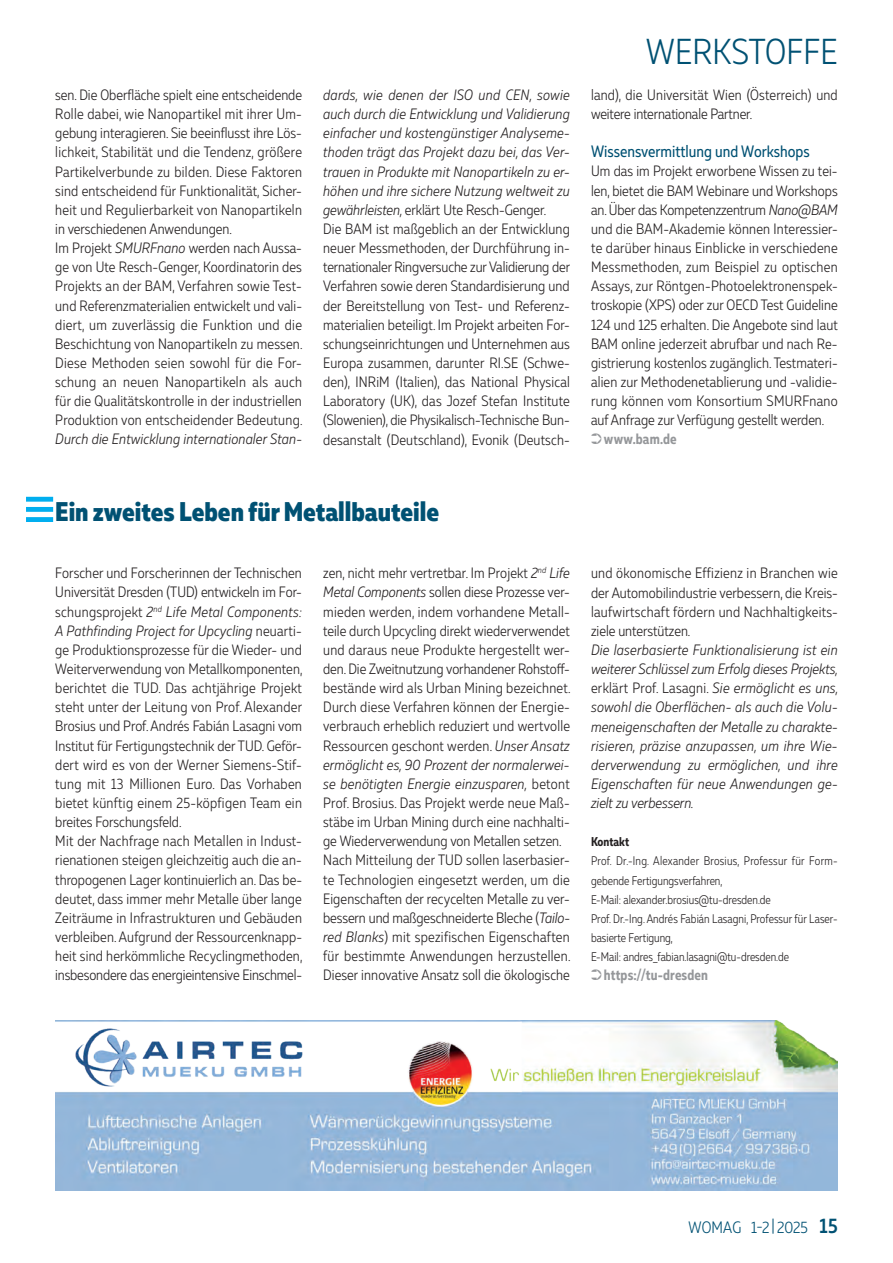
<style>
.page{position:relative;width:893px;height:1263px;background:#fff}
.page>*{position:absolute;margin:0;border:0;box-sizing:border-box;transform-origin:0 0}
.t1{font:300 36px "Muller Narrow";letter-spacing:.01em;color:#005173}
.t2{font:800 27px "Muller Narrow";color:#005173}
.t3{font:16.5px "Muller Narrow";color:#005173}
.t4{font:300 16.5px "Muller Narrow";letter-spacing:.01em;color:#005173}
.t5{font:300 15px/19.2px "Muller Narrow";letter-spacing:.01em;color:#231f20}
.t6{font:italic 300 15px/19.2px "Muller Narrow";letter-spacing:.015em;color:#231f20;text-align:justify}
.t7{font:700 15px "Muller Narrow";letter-spacing:.01em;color:#95979a;scale:.94 1}
.t8{font:700 12.75px "Muller Narrow";color:#231f20;scale:.96 1}
.t9{font:300 12.45px/19.2px "Muller Narrow";color:#231f20;scale:.96 1}
.s1{font-style:italic}
.s2{color:#95979a}
.s3{font-weight:700;color:#95979a}
.s4{font-style:normal}
.s5{font-weight:500;font-size:21px}
</style>
<div class="page">
<div style="left:26px;top:497px;width:27px;height:5px;background:#00aeef"></div>
<div style="left:26px;top:517px;width:27px;height:5px;background:#00aeef"></div>
<div style="left:26px;top:507px;width:27px;height:5px;background:#00aeef"></div>
<img style="left:55px;top:1021px;width:782px;height:170px">
<p class="t5" style="left:55px;top:85px;width:249px">sen. Die Oberfläche spielt eine entscheidende Rolle dabei, wie Nanopartikel mit ihrer Um&shy;gebung interagieren. Sie beeinflusst ihre Lös&shy;lichkeit, Stabilität und die Tendenz, größere Partikelverbunde zu bilden. Diese Faktoren sind entscheidend für Funktionalität, Sicher&shy;heit und Regulierbarkeit von Nanopartikeln in verschiedenen Anwendungen.<br>Im Projekt <span class="s1">SMURFnano</span> werden nach Aussa&shy;ge von Ute Resch-Genger, Koordinatorin des Projekts an der BAM, Verfahren sowie Test&shy;und Referenzmaterialien entwickelt und vali&shy;diert, um zuverlässig die Funktion und die Beschichtung von Nanopartikeln zu messen.<br>Diese Methoden seien sowohl für die For&shy;schung an neuen Nanopartikeln als auch für die Qualitätskontrolle in der industriellen Produktion von entscheidender Bedeutung.</p>
<p class="t6" style="left:55px;top:430px;width:248px">Durch die Entwicklung internationaler Stan-</p>
<h1 class="t1" style="left:646px;top:30px;width:193px">WERKSTOFFE</h1>
<p class="t5" style="left:323px;top:85px;width:248px"><span class="s1">dards, wie denen der ISO und CEN, sowie auch durch die Entwicklung und Validierung einfacher und kostengünstiger Analyseme&shy;thoden trägt das Projekt dazu bei, das Ver&shy;trauen in Produkte mit Nanopartikeln zu er&shy;höhen und ihre sichere Nutzung weltweit zu gewährleisten,</span> erklärt Ute Resch-Genger.<br>Die BAM ist maßgeblich an der Entwicklung neuer Messmethoden, der Durchführung in&shy;ternationaler Ringversuche zur Validierung der Verfahren sowie deren Standardisierung und der Bereitstellung von Test- und Referenz&shy;materialien beteiligt. Im Projekt arbeiten For&shy;schungseinrichtungen und Unternehmen aus Europa zusammen, darunter RI.SE (Schwe&shy;den), INRiM (Italien), das National Physical Laboratory (UK), das Jozef Stefan Institute (Slowenien), die Physikalisch-Technische Bun&shy;desanstalt (Deutschland), Evonik (Deutsch-</p>
<p class="t5" style="left:591px;top:85px;width:248px">land), die Universität Wien (Österreich) und weitere internationale Partner.</p>
<p class="t3" style="left:591px;top:141px;width:220px">Wissensvermittlung und Workshops</p>
<p class="t5" style="left:591px;top:162px;width:248px">Um das im Projekt erworbene Wissen zu tei&shy;len, bietet die BAM Webinare und Workshops an. Über das Kompetenzzentrum <span class="s1">Nano@BAM </span>und die BAM-Akademie können Interessier&shy;te darüber hinaus Einblicke in verschiedene Messmethoden, zum Beispiel zu optischen Assays, zur Röntgen-Photoelektronenspek&shy;troskopie (XPS) oder zur OECD Test Guideline 124 und 125 erhalten. Die Angebote sind laut BAM online jederzeit abrufbar und nach Re&shy;gistrierung kostenlos zugänglich. Testmateri&shy;alien zur Methodenetablierung und -validie&shy;rung können vom Konsortium SMURFnano auf Anfrage zur Verfügung gestellt werden. <span class="s2">➲</span><span class="s3">www.bam.de</span></p>
<h2 class="t2" style="left:55px;top:494px;width:385px">Ein zweites Leben für Metallbauteile</h2>
<p class="t5" style="left:55px;top:563px;width:249px">Forscher und Forscherinnen der Technischen Universität Dresden (TUD) entwickeln im For&shy;schungsprojekt <span class="s1">2</span><sup>nd</sup> <span class="s1">Life Metal Components:<br>A Pathfinding Project for Upcycling</span> neuarti&shy;ge Produktionsprozesse für die Wieder- und Weiterverwendung von Metallkomponenten, berichtet die TUD. Das achtjährige Projekt steht unter der Leitung von Prof. Alexander Brosius und Prof. Andrés Fabián Lasagni vom Institut für Fertigungstechnik der TUD. Geför&shy;dert wird es von der Werner Siemens-Stif&shy;tung mit 13 Millionen Euro. Das Vorhaben bietet künftig einem 25-köpfigen Team ein breites Forschungsfeld.<br>Mit der Nachfrage nach Metallen in Indust&shy;rienationen steigen gleichzeitig auch die an&shy;thropogenen Lager kontinuierlich an. Das be&shy;deutet, dass immer mehr Metalle über lange Zeiträume in Infrastrukturen und Gebäuden verbleiben. Aufgrund der Ressourcenknapp&shy;heit sind herkömmliche Recyclingmethoden, insbesondere das energieintensive Einschmel-</p>
<p class="t5" style="left:323px;top:564px;width:249px">zen, nicht mehr vertretbar. Im Projekt <span class="s1">2</span><sup>nd</sup> <span class="s1">Life Metal Components</span> sollen diese Prozesse ver&shy;mieden werden, indem vorhandene Metall&shy;teile durch Upcycling direkt wiederverwendet und daraus neue Produkte hergestellt wer&shy;den. Die Zweitnutzung vorhandener Rohstoff&shy;bestände wird als Urban Mining bezeichnet.<br>Durch diese Verfahren können der Energie&shy;verbrauch erheblich reduziert und wertvolle Ressourcen geschont werden. <span class="s1">Unser Ansatz ermöglicht es, 90 Prozent der normalerwei&shy;se benötigten Energie einzusparen,</span> betont Prof. Brosius. Das Projekt werde neue Maß&shy;stäbe im Urban Mining durch eine nachhalti&shy;ge Wiederverwendung von Metallen setzen.<br>Nach Mitteilung der TUD sollen laserbasier&shy;te Technologien eingesetzt werden, um die Eigenschaften der recycelten Metalle zu ver&shy;bessern und maßgeschneiderte Bleche (<span class="s1">Tailo&shy;red Blanks</span>) mit spezifischen Eigenschaften für bestimmte Anwendungen herzustellen.<br>Dieser innovative Ansatz soll die ökologische</p>
<p class="t5" style="left:591px;top:564px;width:248px;text-align:justify">und ökonomische Effizienz in Branchen wie der Automobilindustrie verbessern, die Kreis&shy;laufwirtschaft fördern und Nachhaltigkeits&shy;ziele unterstützen.</p>
<p class="t6" style="left:591px;top:640px;width:249px">Die laserbasierte Funktionalisierung ist ein weiterer Schlüssel zum Erfolg dieses Projekts, <span class="s4">erklärt Prof. Lasagni.</span> Sie ermöglicht es uns, sowohl die Oberflächen- als auch die Volu&shy;meneigenschaften der Metalle zu charakte&shy;risieren, präzise anzupassen, um ihre Wie&shy;derverwendung zu ermöglichen, und ihre Eigenschaften für neue Anwendungen ge&shy;zielt zu verbessern.</p>
<p class="t8" style="left:591px;top:834px;width:41px">Kontakt</p>
<p class="t9" style="left:591px;top:851px;width:258px">Prof. Dr.-Ing. Alexander Brosius, Professur für Form&shy;gebende Fertigungsverfahren,<br>E-Mail: alexander.brosius@tu-dresden.de<br>Prof. Dr.-Ing. Andrés Fabián Lasagni, Professur für Laser&shy;basierte Fertigung,<br>E-Mail: andres_fabian.lasagni@tu-dresden.de</p>
<p class="t7" style="left:591px;top:965px;width:126px">➲https://tu-dresden</p>
<p class="t4" style="left:688px;top:1217px;width:151px">WOMAG 1-2 | 2025 <span class="s5">15</span></p>
</div>
